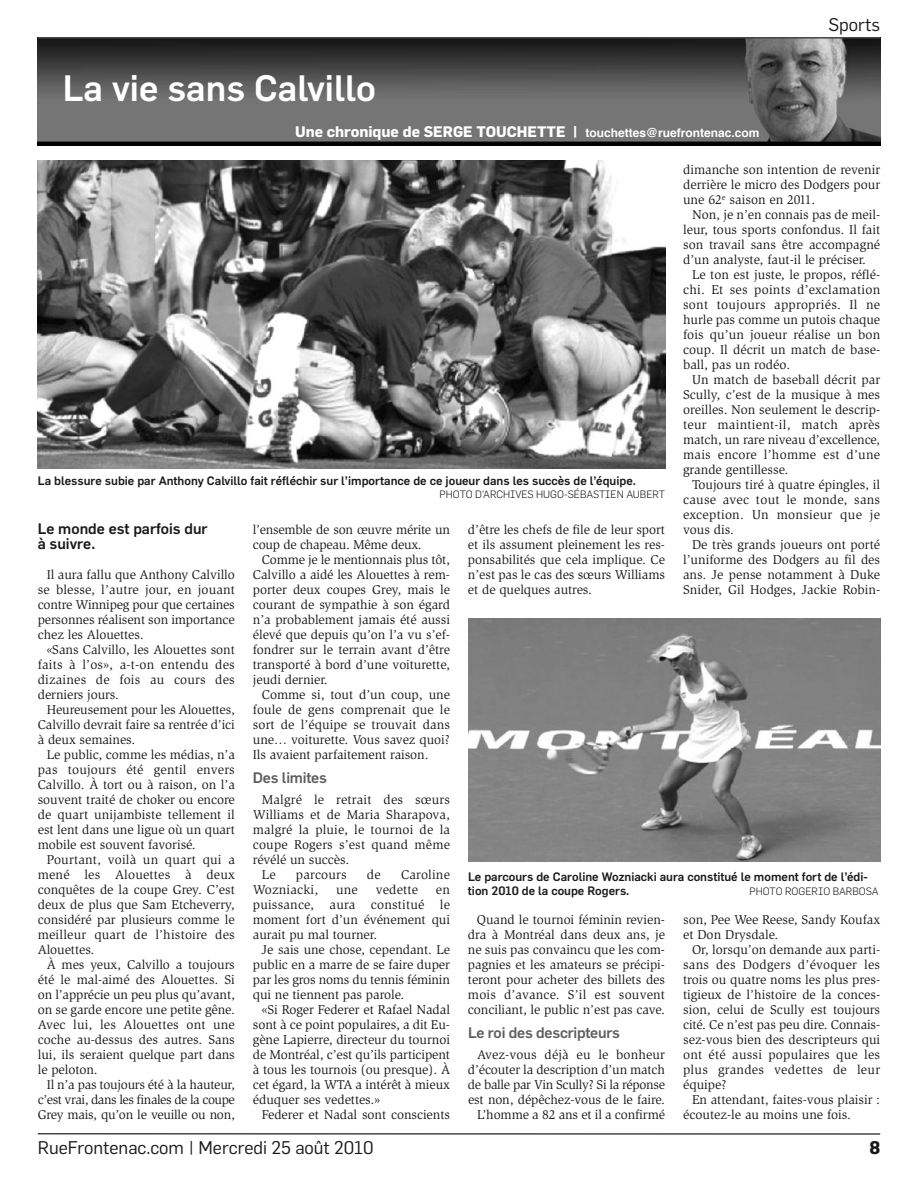
<style>
.page{position:relative;width:918px;height:1188px;background:#fff}
.page>*{position:absolute;margin:0;border:0;box-sizing:border-box;transform-origin:0 0}
.t1{font:500 36px "Flama";color:#fff}
.t2{font:18px "Flama";color:#191919}
.t3{font:700 18px "Flama";color:#191919}
.t4{font:700 15px "Flama";color:#fff}
.t5{font:500 15px "Flama";letter-spacing:-.015em;color:#5e5e5e}
.t6{font:500 15px/15px "Flama";color:#191919}
.t7{font:13.2px/15px "Slimbach Std";letter-spacing:-.005em;color:#191919;text-align:justify}
.t8{font:13.2px "Slimbach Std";letter-spacing:.015em;color:#191919}
.t9{font:500 12px/14.4px "Flama";color:#191919}
.t10{font:300 10.5px "Flama";color:#191919}
.s1{font-family:"Helvetica";font-size:12px}
</style>
<div class="page">
<hr style="left:38px;top:1133px;width:842px;height:2px;background:#474747">
<img style="left:38px;top:39px;width:842px;height:107px">
<hr style="left:38px;top:37px;width:842px;height:2px;background:#474747">
<img style="left:38px;top:161px;width:627px;height:308px">
<img style="left:468px;top:619px;width:412px;height:243px">
<h1 class="t1" style="left:63px;top:71px;width:315px">La vie sans Calvillo</h1>
<p class="t4" style="left:295px;top:125px;width:466px">Une chronique de SERGE TOUCHETTE | <span class="s1">touchettes@ruefrontenac.com</span></p>
<h2 class="t2" style="left:828px;top:16px;width:53px">Sports</h2>
<p class="t7" style="left:683px;top:163px;width:199px">dimanche son intention de revenir derrière le micro des Dodgers pour une 62<sup>e</sup> saison en 2011.</p>
<p class="t7" style="left:683px;top:208px;width:199px;text-indent:9px">Non, je n’en connais pas de meil&shy;leur, tous sports confondus. Il fait son travail sans être accompagné d’un analyste, faut-il le préciser.</p>
<p class="t7" style="left:683px;top:268px;width:199px;text-indent:9px">Le ton est juste, le propos, réflé&shy;chi. Et ses points d’exclamation sont toujours appropriés. Il ne hurle pas comme un putois chaque fois qu’un joueur réalise un bon coup. Il décrit un match de base&shy;ball, pas un rodéo.</p>
<p class="t7" style="left:683px;top:373px;width:199px;text-indent:9px">Un match de baseball décrit par Scully, c’est de la musique à mes oreilles. Non seulement le descrip&shy;teur maintient-il, match après match, un rare niveau d’excellence, mais encore l’homme est d’une grande gentillesse.</p>
<p class="t7" style="left:683px;top:478px;width:199px;text-indent:9px">Toujours tiré à quatre épingles, il cause avec tout le monde, sans exception. Un monsieur que je vous dis.</p>
<p class="t7" style="left:683px;top:538px;width:199px;text-indent:9px">De très grands joueurs ont porté l’uniforme des Dodgers au fil des ans. Je pense notamment à Duke Snider, Gil Hodges, Jackie Robin-</p>
<p class="t9" style="left:38px;top:474px;width:600px">La blessure subie par Anthony Calvillo fait réfléchir sur l’importance de ce joueur dans les succès de l’équipe.</p>
<p class="t10" style="left:440px;top:489px;width:227px">PHOTO D’ARCHIVES HUGO-SÉBASTIEN AUBERT</p>
<p class="t6" style="left:38px;top:522px;width:171px">Le monde est parfois dur à suivre.</p>
<p class="t7" style="left:38px;top:568px;width:199px;text-indent:9px">Il aura fallu que Anthony Calvillo se blesse, l’autre jour, en jouant contre Winnipeg pour que certaines personnes réalisent son importance chez les Alouettes.</p>
<p class="t7" style="left:38px;top:643px;width:199px;text-indent:9px">«Sans Calvillo, les Alouettes sont faits à l’os», a-t-on entendu des dizaines de fois au cours des derniers jours.</p>
<p class="t7" style="left:38px;top:703px;width:199px;text-indent:9px">Heureusement pour les Alouettes, Calvillo devrait faire sa rentrée d’ici à deux semaines.</p>
<p class="t7" style="left:38px;top:748px;width:199px;text-indent:9px">Le public, comme les médias, n’a pas toujours été gentil envers Calvillo. À tort ou à raison, on l’a souvent traité de choker ou encore de quart unijambiste tellement il est lent dans une ligue où un quart mobile est souvent favorisé.</p>
<p class="t7" style="left:38px;top:853px;width:199px;text-indent:9px">Pourtant, voilà un quart qui a mené les Alouettes à deux conquêtes de la coupe Grey. C’est deux de plus que Sam Etcheverry, considéré par plusieurs comme le meilleur quart de l’histoire des Alouettes.</p>
<p class="t7" style="left:38px;top:958px;width:199px;text-indent:9px">À mes yeux, Calvillo a toujours été le mal-aimé des Alouettes. Si on l’apprécie un peu plus qu’avant, on se garde encore une petite gêne.<br>Avec lui, les Alouettes ont une coche au-dessus des autres. Sans lui, ils seraient quelque part dans le peloton.</p>
<p class="t7" style="left:38px;top:1078px;width:199px;text-indent:9px">Il n’a pas toujours été à la hauteur, c’est vrai, dans les finales de la coupe Grey mais, qu’on le veuille ou non,</p>
<p class="t7" style="left:253px;top:523px;width:199px">l’ensemble de son œuvre mérite un coup de chapeau. Même deux.</p>
<p class="t7" style="left:253px;top:553px;width:199px;text-indent:9px">Comme je le mentionnais plus tôt, Calvillo a aidé les Alouettes à rem&shy;porter deux coupes Grey, mais le courant de sympathie à son égard n’a probablement jamais été aussi élevé que depuis qu’on l’a vu s’ef&shy;fondrer sur le terrain avant d’être transporté à bord d’une voiturette, jeudi dernier.</p>
<p class="t7" style="left:253px;top:688px;width:199px;text-indent:9px">Comme si, tout d’un coup, une foule de gens comprenait que le sort de l’équipe se trouvait dans une… voiturette. Vous savez quoi?<br>Ils avaient parfaitement raison.</p>
<p class="t5" style="left:253px;top:771px;width:76px">Des limites</p>
<p class="t8" style="left:262px;top:794px;width:190px">Malgré le retrait des sœurs</p>
<p class="t7" style="left:253px;top:808px;width:199px">Williams et de Maria Sharapova,</p>
<p class="t7" style="left:253px;top:823px;width:199px">malgré la pluie, le tournoi de la</p>
<p class="t7" style="left:253px;top:838px;width:199px">coupe Rogers s’est quand même</p>
<p class="t7" style="left:253px;top:853px;width:98px">révélé un succès.</p>
<p class="t7" style="left:262px;top:868px;width:15px">Le</p>
<p class="t8" style="left:296px;top:869px;width:52px">parcours</p>
<p class="t7" style="left:367px;top:868px;width:15px">de</p>
<p class="t8" style="left:401px;top:869px;width:50px">Caroline</p>
<p class="t8" style="left:253px;top:884px;width:67px">Wozniacki,</p>
<p class="t7" style="left:336px;top:883px;width:23px">une</p>
<p class="t8" style="left:376px;top:884px;width:44px">vedette</p>
<p class="t7" style="left:468px;top:523px;width:199px">d’être les chefs de file de leur sport et ils assument pleinement les res&shy;ponsabilités que cela implique. Ce n’est pas le cas des sœurs Williams et de quelques autres.</p>
<p class="t9" style="left:468px;top:870px;width:401px">Le parcours de Caroline Wozniacki aura constitué le moment fort de l’édi&shy;tion 2010 de la coupe Rogers.</p>
<p class="t7" style="left:253px;top:883px;width:199px;text-indent:183px">en puissance, aura constitué le moment fort d’un événement qui aurait pu mal tourner.</p>
<p class="t7" style="left:253px;top:943px;width:199px;text-indent:9px">Je sais une chose, cependant. Le public en a marre de se faire duper par les gros noms du tennis féminin qui ne tiennent pas parole.</p>
<p class="t7" style="left:253px;top:1003px;width:199px;text-indent:9px">«Si Roger Federer et Rafael Nadal sont à ce point populaires, a dit Eu&shy;gène Lapierre, directeur du tournoi de Montréal, c’est qu’ils participent à tous les tournois (ou presque). À cet égard, la WTA a intérêt à mieux éduquer ses vedettes.»</p>
<p class="t7" style="left:262px;top:1108px;width:190px">Federer et Nadal sont conscients</p>
<p class="t10" style="left:750px;top:887px;width:131px">PHOTO ROGERIO BARBOSA</p>
<p class="t7" style="left:468px;top:913px;width:199px;text-indent:9px">Quand le tournoi féminin revien&shy;dra à Montréal dans deux ans, je ne suis pas convaincu que les com&shy;pagnies et les amateurs se précipi&shy;teront pour acheter des billets des mois d’avance. S’il est souvent conciliant, le public n’est pas cave.</p>
<p class="t5" style="left:468px;top:1026px;width:154px">Le roi des descripteurs</p>
<p class="t7" style="left:468px;top:1048px;width:199px;text-align:right">Avez-vous déjà eu le bonheur d’écouter la description d’un match de balle par Vin Scully? Si la réponse est non, dépêchez-vous de le faire.<br>L’homme a 82 ans et il a confirmé</p>
<p class="t7" style="left:683px;top:913px;width:199px">son, Pee Wee Reese, Sandy Koufax et Don Drysdale.</p>
<p class="t7" style="left:683px;top:943px;width:199px;text-indent:9px">Or, lorsqu’on demande aux parti&shy;sans des Dodgers d’évoquer les trois ou quatre noms les plus pres&shy;tigieux de l’histoire de la conces&shy;sion, celui de Scully est toujours cité. Ce n’est pas peu dire. Connais&shy;sez-vous bien des descripteurs qui ont été aussi populaires que les plus grandes vedettes de leur équipe?</p>
<p class="t7" style="left:683px;top:1093px;width:199px;text-indent:9px">En attendant, faites-vous plaisir : écoutez-le au moins une fois.</p>
<h2 class="t2" style="left:38px;top:1139px;width:338px">RueFrontenac.com | Mercredi 25 août 2010</h2>
<h2 class="t3" style="left:869px;top:1140px;width:12px">8</h2>
</div>
